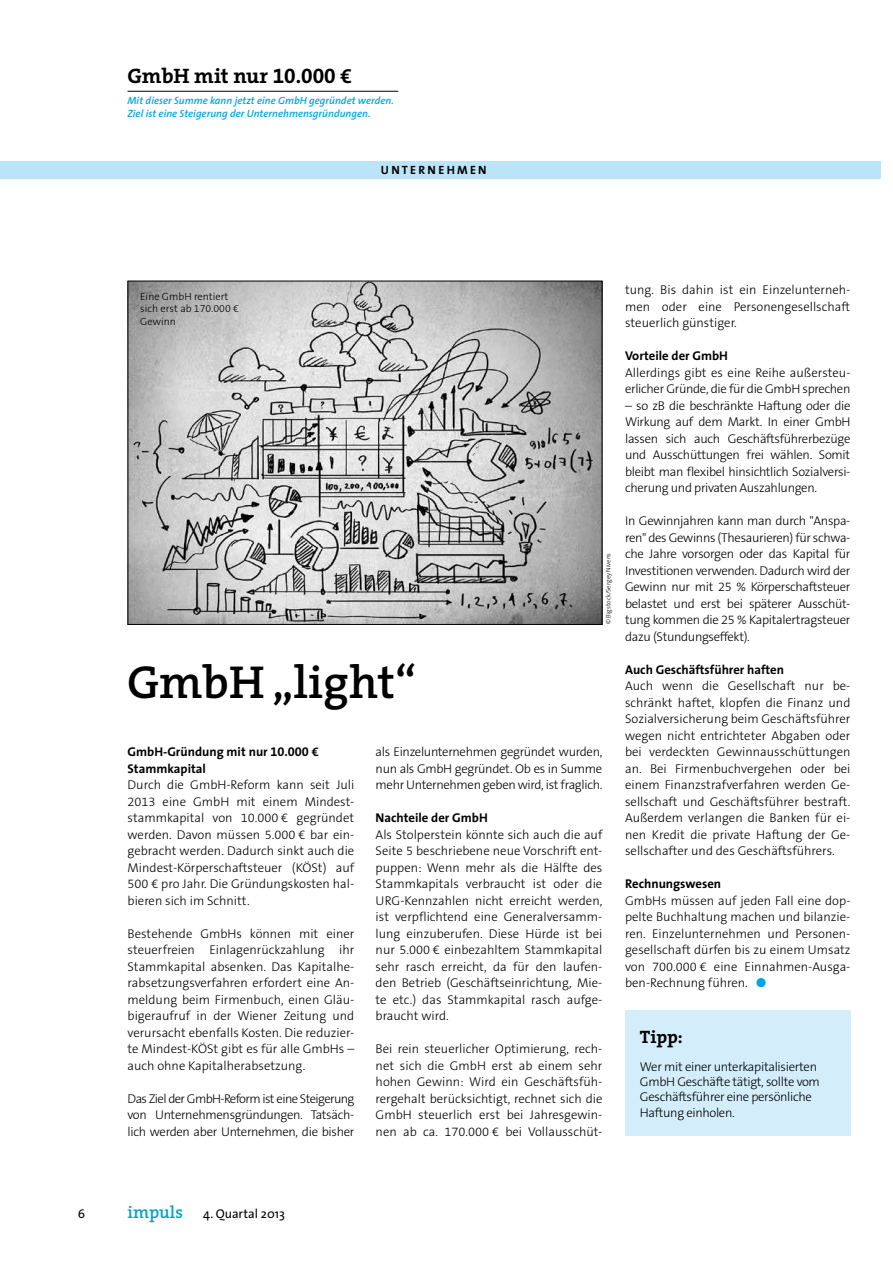
<style>
.page{position:relative;width:893px;height:1263px;background:#fff}
.page>*{position:absolute;margin:0;border:0;box-sizing:border-box;transform-origin:0 0}
.t1{font:600 46.5px "The Serif";color:#000}
.t2{font:700 21px "The Serif";color:#000}
.t3{font:700 18px "The Serif";color:#000}
.t4{font:300 12.75px/16.5px "The Sans B3";letter-spacing:-.015em;color:#000;text-align:justify}
.t5{font:700 12.75px/16.5px "The Sans";color:#000}
.t6{font:12.75px "The Sans";color:#000}
.t7{font:12.75px "The Sans Caps";color:#000}
.t8{font:12px "The Sans Bold Caps";letter-spacing:.19em;color:#000}
.t9{font:italic 600 10.5px/12.8px "The Sans";color:#00a6e1}
.t10{font:300 10.5px/12.8px "The Sans B3";color:#000}
.t11{font:300 6.45px "The Sans";color:#000}
.s1{font-family:"The Serif Bold Expert";font-weight:400}
.s2{font-family:"The Sans B7"}
.s3{color:#00a6e1}
.s4{font-style:inherit}
.s5{font-family:"The Sans Bold Expert";font-weight:400}
.s6{font-family:"The Serif";font-weight:600;font-size:17.25px;color:#00a3c6}
</style>
<div class="page">
<hr style="left:128px;top:91px;width:270px;height:1px;background:#000">
<div style="left:0;top:162px;width:880px;height:17px;background:#bce4f8"></div>
<img style="left:130px;top:283px;width:470px;height:340px">
<div style="left:625px;top:1011px;width:225px;height:125px;background:#d3edfb"></div>
<h2 class="t2" style="left:128px;top:59px;width:241px">GmbH mit nur <span class="s1">10.000</span> <span class="s2">€</span> €</h2>
<p class="t9" style="left:128px;top:94px;width:268px">Mit dieser Summe kann jetzt eine GmbH gegründet werden.<br>Ziel ist eine Steigerung der Unternehmensgründungen.</p>
<p class="t8" style="left:381px;top:160px;width:107px">UNTERNEHMEN</p>
<p class="t10" style="left:140px;top:290px;width:100px">Eine GmbH rentiert sich erst ab 170.000 €<br>Gewinn</p>
<p class="t4" style="left:625px;top:282px;width:227px">tung. Bis dahin ist ein Einzelunterneh&shy;men oder eine Personengesellschaft steuerlich günstiger.</p>
<p class="t5" style="left:625px;top:347px;width:104px">Vorteile der GmbH</p>
<p class="t4" style="left:625px;top:365px;width:227px">Allerdings gibt es eine Reihe außersteu&shy;erlicher Gründe, die für die GmbH sprechen</p>
<p class="t4" style="left:625px;top:398px;width:227px">– so zB die beschränkte Haftung oder die Wirkung auf dem Markt. In einer GmbH lassen sich auch Geschäftsführerbezüge und Ausschüttungen frei wählen. Somit bleibt man flexibel hinsichtlich Sozialversi&shy;cherung und privaten Auszahlungen.</p>
<p class="t4" style="left:625px;top:513px;width:227px">In Gewinnjahren kann man durch "Anspa&shy;ren" des Gewinns (Thesaurieren) für schwa&shy;che Jahre vorsorgen oder das Kapital für Investitionen verwenden. Dadurch wird der Gewinn nur mit 25 % Körperschaftsteuer belastet und erst bei späterer Ausschüt&shy;tung kommen die 25 % Kapitalertragsteuer dazu (Stundungseffekt).</p>
<p class="t5" style="left:625px;top:661px;width:160px">Auch Geschäftsführer haften</p>
<p class="t4" style="left:625px;top:678px;width:227px">Auch wenn die Gesellschaft nur be&shy;schränkt haftet, klopfen die Finanz und Sozialversicherung beim Geschäftsführer wegen nicht entrichteter Abgaben oder bei verdeckten Gewinnausschüttungen an. Bei Firmenbuchvergehen oder bei einem Finanzstrafverfahren werden Ge&shy;sellschaft und Geschäftsführer bestraft.<br>Außerdem verlangen die Banken für ei&shy;nen Kredit die private Haftung der Ge&shy;sellschafter und des Geschäftsführers.</p>
<p class="t5" style="left:625px;top:875px;width:98px">Rechnungswesen</p>
<p class="t4" style="left:625px;top:893px;width:227px">GmbHs müssen auf jeden Fall eine dop&shy;pelte Buchhaltung machen und bilanzie&shy;ren. Einzelunternehmen und Personen&shy;gesellschaft dürfen bis zu einem Umsatz von 700.000 € eine Einnahmen-Ausga&shy;ben-Rechnung führen. <span class="s3">●</span></p>
<h3 class="t3" style="left:640px;top:1022px;width:44px">Tipp:</h3>
<p class="t4" style="left:640px;top:1059px;width:181px;line-height:15.3px;text-align:left">Wer mit einer unterkapitalisierten<br>GmbH Geschäfte tätigt, sollte vom<br>Geschäftsführer eine persönliche<br>Haftung einholen.</p>
<p class="t11" style="left:603px;top:624px;width:73px;rotate:-90deg"><span class="s4">©</span> Bigstock/Sergey Nivens</p>
<h1 class="t1" style="left:127px;top:643px;width:291px">GmbH „light“</h1>
<p class="t4" style="left:376px;top:744px;width:228px">als Einzelunternehmen gegründet wurden, nun als GmbH gegründet. Ob es in Summe mehr Unternehmen geben wird, ist fraglich.</p>
<p class="t5" style="left:376px;top:809px;width:114px">Nachteile der GmbH</p>
<p class="t4" style="left:376px;top:827px;width:228px">Als Stolperstein könnte sich auch die auf Seite 5 beschriebene neue Vorschrift ent&shy;puppen: Wenn mehr als die Hälfte des Stammkapitals verbraucht ist oder die URG-Kennzahlen nicht erreicht werden, ist verpflichtend eine Generalversamm&shy;lung einzuberufen. Diese Hürde ist bei nur 5.000 € einbezahltem Stammkapital sehr rasch erreicht, da für den laufen&shy;den Betrieb (Geschäftseinrichtung, Mie&shy;te etc.) das Stammkapital rasch aufge&shy;braucht wird.</p>
<p class="t4" style="left:376px;top:1041px;width:228px">Bei rein steuerlicher Optimierung, rech&shy;net sich die GmbH erst ab einem sehr hohen Gewinn: Wird ein Geschäftsfüh&shy;rergehalt berücksichtigt, rechnet sich die GmbH steuerlich erst bei Jahresgewin&shy;nen ab ca. 170.000 € bei Vollausschüt-</p>
<p class="t5" style="left:128px;top:743px;width:193px">GmbH-Gründung mit nur <span class="s5">10.000</span> <span class="s2">€<br></span>Stammkapital</p>
<p class="t4" style="left:128px;top:777px;width:228px">Durch die GmbH-Reform kann seit Juli 2013 eine GmbH mit einem Mindest&shy;stammkapital von 10.000 € gegründet werden. Davon müssen 5.000 € bar ein&shy;gebracht werden. Dadurch sinkt auch die Mindest-Körperschaftsteuer (KÖSt) auf 500 € pro Jahr. Die Gründungskosten hal&shy;bieren sich im Schnitt.</p>
<p class="t4" style="left:128px;top:926px;width:228px">Bestehende GmbHs können mit einer steuerfreien Einlagenrückzahlung ihr Stammkapital absenken. Das Kapitalhe&shy;rabsetzungsverfahren erfordert eine An&shy;meldung beim Firmenbuch, einen Gläu&shy;bigeraufruf in der Wiener Zeitung und verursacht ebenfalls Kosten. Die reduzier&shy;te Mindest-KÖSt gibt es für alle GmbHs – auch ohne Kapitalherabsetzung.</p>
<p class="t4" style="left:128px;top:1091px;width:228px">Das Ziel der GmbH-Reform ist eine Steigerung von Unternehmensgründungen. Tatsäch&shy;lich werden aber Unternehmen, die bisher</p>
<p class="t7" style="left:78px;top:1203px;width:9px">6</p>
<p class="t6" style="left:128px;top:1203px;width:159px"><span class="s6">impuls</span> 4. Quartal 2013</p>
</div>
